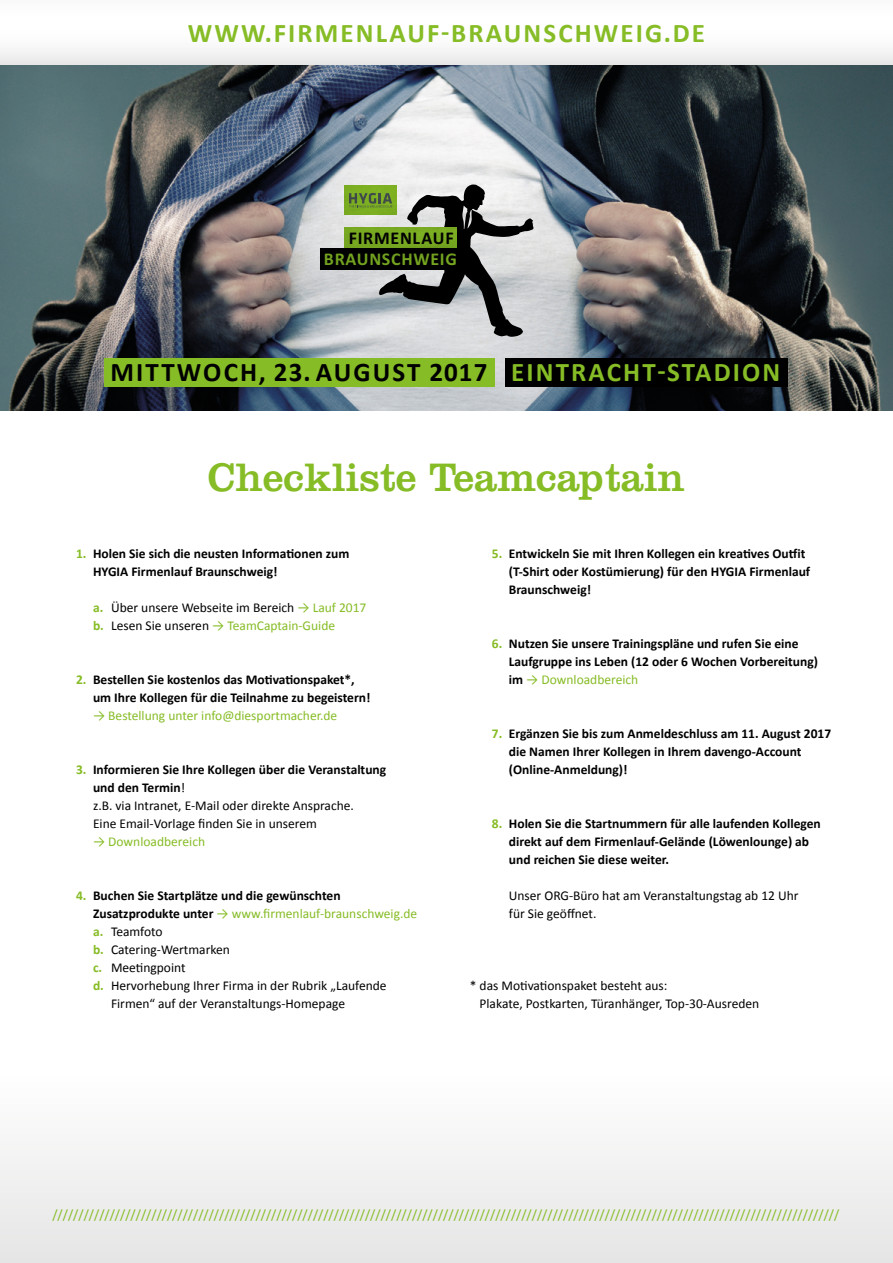
<style>
.page{position:relative;width:893px;height:1263px;background:#fff}
.page>*{position:absolute;margin:0;border:0;box-sizing:border-box;transform-origin:0 0}
.t1{font:41.25px "Clarendon";color:#86bc25}
.t2{font:700 27px "Calibri";letter-spacing:.08em;color:#000}
.t3{font:700 27px "Calibri";letter-spacing:.08em;color:#86bc25}
.t4{font:700 18px "Calibri";letter-spacing:.04em;color:#86bc25}
.t5{font:700 18px "Calibri";letter-spacing:.04em;color:#000}
.t6{font:700 13.5px/18px "Calibri";color:#000}
.t7{font:13.5px/18px "Calibri";color:#000}
.t8{font:13.5px "Calibri";color:#86bc25}
.s1{color:#86bc25}
.s2{font-family:"Futura";font-weight:400;font-size:21px;color:#fff}
.s3{font-weight:700;color:#86bc25}
.s4{font-family:"Futura";font-size:21px;color:#fff}
.s5{font-weight:700}
.s6{font-weight:700;color:#000}
.s7{font-weight:400;color:#86bc25}
</style>
<div class="page">
<div style="left:0;top:0;width:893px;height:66px;background:linear-gradient(to bottom,#fff,#f0eff0)"></div>
<img style="left:0;top:66px;width:893px;height:344px">
<div style="left:104px;top:358px;width:391px;height:29px;background:#86bc25"></div>
<div style="left:505px;top:358px;width:283px;height:29px;background:#000"></div>
<div style="left:0;top:1071px;width:893px;height:192px;background:#f2f2f2"></div>
<div style="left:345px;top:227px;width:112px;height:22px;background:#75a520"></div>
<div style="left:320px;top:249px;width:141px;height:21px;background:#000"></div>
<div style="left:344px;top:185px;width:53px;height:30px;background:#7aac22"></div>
<svg style="left:349px;top:184px;width:185px;height:153px"></svg>
<h2 class="t3" style="left:188px;top:16px;width:519px">WWW.FIRMENLAUF-BRAUNSCHWEIG.DE</h2>
<h3 class="t5" style="left:349px;top:226px;width:106px">FIRMENLAUF</h3>
<h3 class="t4" style="left:324px;top:247px;width:134px">BRAUNSCHWEIG</h3>
<h2 class="t2" style="left:111px;top:355px;width:671px">MITTWOCH, 23. AUGUST 2017 <span class="s1">EINTRACHT-STADION</span></h2>
<h1 class="t1" style="left:208px;top:453px;width:479px">Checkliste Teamcaptain</h1>
<p class="t6" style="left:93px;top:545px;width:258px;text-indent:-39px"><span class="s2">O</span> <span class="s1">1.</span> Holen Sie sich die neusten Informationen zum<br>HYGIA Firmenlauf Braunschweig!</p>
<p class="t7" style="left:93px;top:599px;width:275px"><span class="s3">a.</span> Über unsere Webseite im Bereich <span class="s1">→ Lauf 2017 </span><span class="s3">b.</span> Lesen Sie unseren <span class="s1">→ TeamCaptain-Guide</span></p>
<p class="t6" style="left:93px;top:671px;width:279px;text-indent:-39px"><span class="s2">O</span> <span class="s1">2.</span> Bestellen Sie kostenlos das Motivationspaket*, um Ihre Kollegen für die Teilnahme zu begeistern!</p>
<p class="t8" style="left:93px;top:707px;width:246px">→ Bestellung unter info@diesportmacher.de</p>
<p class="t7" style="left:93px;top:761px;width:295px;text-indent:-39px"><span class="s4">O</span> <span class="s3">3.</span> <span class="s5">Informieren Sie Ihre Kollegen über die Veranstaltung und den Termin</span>!<br>z.B. via Intranet, E-Mail oder direkte Ansprache.<br>Eine Email-Vorlage finden Sie in unserem</p>
<p class="t8" style="left:93px;top:833px;width:114px">→ Downloadbereich</p>
<p class="t6" style="left:54px;top:887px;width:288px"><span class="s2">O</span> <span class="s1">4.</span> Buchen Sie Startplätze und die gewünschten</p>
<p class="t8" style="left:93px;top:905px;width:326px"><span class="s6">Zusatzprodukte unter</span> → www.firmenlauf-braunschweig.de</p>
<p class="t7" style="left:93px;top:923px;width:71px"><span class="s3">a.</span> Teamfoto</p>
<p class="t7" style="left:93px;top:941px;width:138px"><span class="s3">b.</span> Catering-Wertmarken</p>
<p class="t7" style="left:93px;top:959px;width:94px"><span class="s3">c.</span> Meetingpoint</p>
<p class="t7" style="left:93px;top:977px;width:295px"><span class="s3">d.</span> Hervorhebung Ihrer Firma in der Rubrik „Laufende</p>
<p class="t7" style="left:111px;top:995px;width:236px">Firmen“ auf der Veranstaltungs-Homepage</p>
<p class="t6" style="left:509px;top:545px;width:303px;text-indent:-39px"><span class="s2">O</span> <span class="s1">5.</span> Entwickeln Sie mit Ihren Kollegen ein kreatives Outfit (T-Shirt oder Kostümierung) für den HYGIA Firmenlauf<br>Braunschweig!</p>
<p class="t6" style="left:509px;top:635px;width:311px;text-indent:-39px"><span class="s2">O</span> <span class="s1">6.</span> Nutzen Sie unsere Trainingspläne und rufen Sie eine<br>Laufgruppe ins Leben (12 oder 6 Wochen Vorbereitung) im <span class="s7">→ Downloadbereich</span></p>
<p class="t6" style="left:509px;top:725px;width:324px;text-indent:-39px"><span class="s2">O</span> <span class="s1">7.</span> Ergänzen Sie bis zum Anmeldeschluss am 11. August 2017 die Namen Ihrer Kollegen in Ihrem davengo-Account (Online-Anmeldung)!</p>
<p class="t6" style="left:509px;top:815px;width:313px;text-indent:-39px"><span class="s2">O</span> <span class="s1">8.</span> Holen Sie die Startnummern für alle laufenden Kollegen direkt auf dem Firmenlauf-Gelände (Löwenlounge) ab und reichen Sie diese weiter.</p>
<p class="t7" style="left:509px;top:887px;width:291px">Unser ORG-Büro hat am Veranstaltungstag ab 12 Uhr für Sie geöffnet.</p>
<p class="t7" style="left:480px;top:977px;width:281px;text-indent:-10px">* das Motivationspaket besteht aus:<br>Plakate, Postkarten, Türanhänger, Top-30-Ausreden</p>
<p class="t8" style="left:52px;top:1206px;width:788px">///////////////////////////////////////////////////////////////////////////////////////////////////////////////////////////////////////////////////////</p>
</div>
